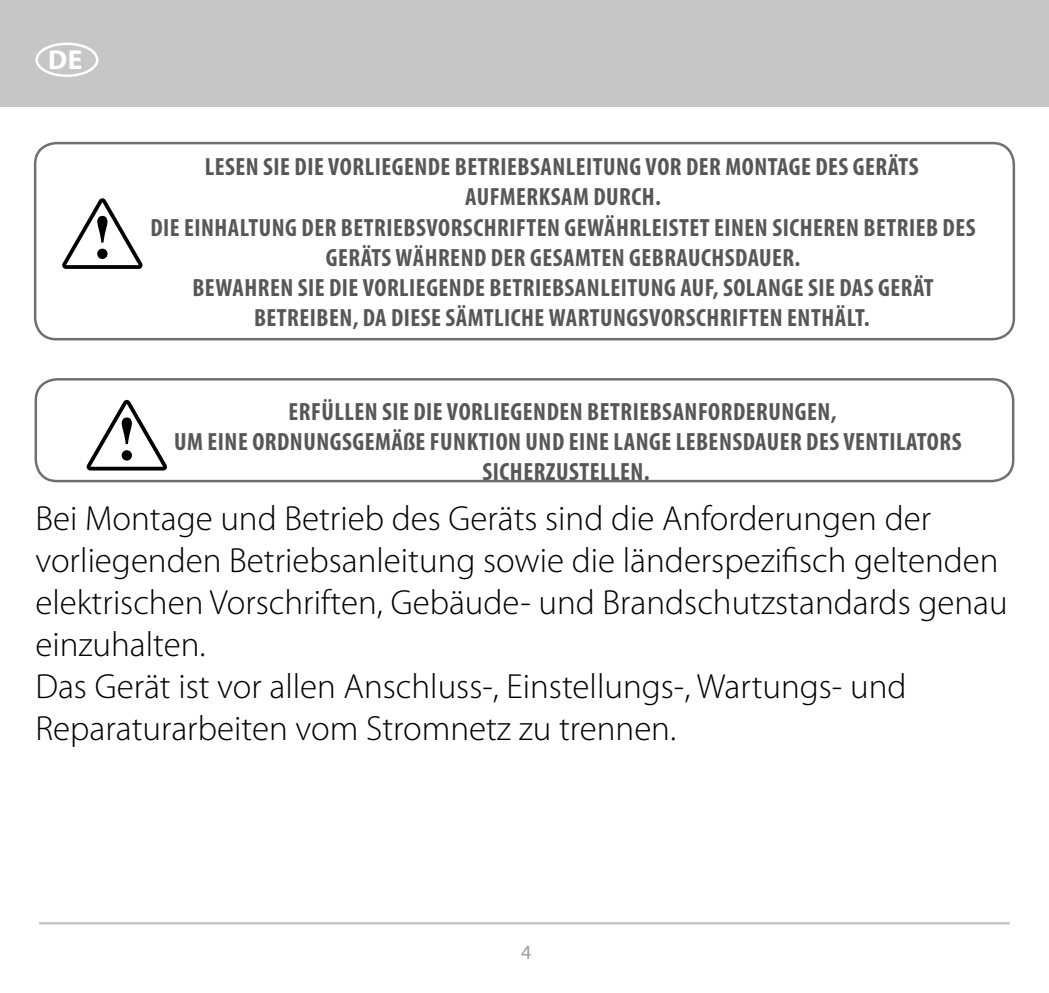
<style>
.page{position:relative;width:1049px;height:993px;background:#fff}
.page>*{position:absolute;margin:0;border:0;box-sizing:border-box;transform-origin:0 0}
.t1{font:300 35px/42px "Myriad Pro";color:#000}
.t2{font:700 27.5px "Myriad Pro";color:#fff}
.t3{font:700 condensed 25px/30px "Myriad Pro";letter-spacing:.02em;color:#575756;text-align:center}
.t4{font:20px "Myriad Pro";color:#9d9d9c}
</style>
<div class="page">
<div style="left:0;top:0;width:1049px;height:106px;background:#c6c6c6"></div>
<div style="left:35px;top:43px;width:63px;height:34px;border:2px solid #fff;border-radius:50%"></div>
<hr style="left:39px;top:921px;width:971px;height:3px;background:#c6c6c6">
<div style="left:35px;top:378px;width:979px;height:104px;border:2px solid #706f6f;border-radius:21px"></div>
<svg style="left:86px;top:400px;width:81px;height:70px"></svg>
<div style="left:34px;top:142px;width:981px;height:198px;border:2px solid #706f6f;border-radius:21px"></div>
<svg style="left:62px;top:198px;width:81px;height:71px"></svg>
<p class="t2" style="left:48px;top:42px;width:36px">DE</p>
<p class="t3" style="left:150px;top:151px;width:827px">LESEN SIE DIE VORLIEGENDE BETRIEBSANLEITUNG VOR DER MONTAGE DES GERÄTS AUFMERKSAM DURCH.<br>DIE EINHALTUNG DER BETRIEBSVORSCHRIFTEN GEWÄHRLEISTET EINEN SICHEREN BETRIEB DES GERÄTS WÄHREND DER GESAMTEN GEBRAUCHSDAUER.<br>BEWAHREN SIE DIE VORLIEGENDE BETRIEBSANLEITUNG AUF, SOLANGE SIE DAS GERÄT BETREIBEN, DA DIESE SÄMTLICHE WARTUNGSVORSCHRIFTEN ENTHÄLT.</p>
<p class="t3" style="left:174px;top:396px;width:789px">ERFÜLLEN SIE DIE VORLIEGENDEN BETRIEBSANFORDERUNGEN,<br>UM EINE ORDNUNGSGEMÄßE FUNKTION UND EINE LANGE LEBENSDAUER DES VENTILATORS<br>SICHERZUSTELLEN.</p>
<p class="t1" style="left:35px;top:497px;width:974px">Bei Montage und Betrieb des Geräts sind die Anforderungen der vorliegenden Betriebsanleitung sowie die länderspezifisch geltenden elektrischen Vorschriften, Gebäude- und Brandschutzstandards genau einzuhalten.<br>Das Gerät ist vor allen Anschluss-, Einstellungs-, Wartungs- und Reparaturarbeiten vom Stromnetz zu trennen.</p>
<p class="t4" style="left:521px;top:939px;width:12px">4</p>
</div>
